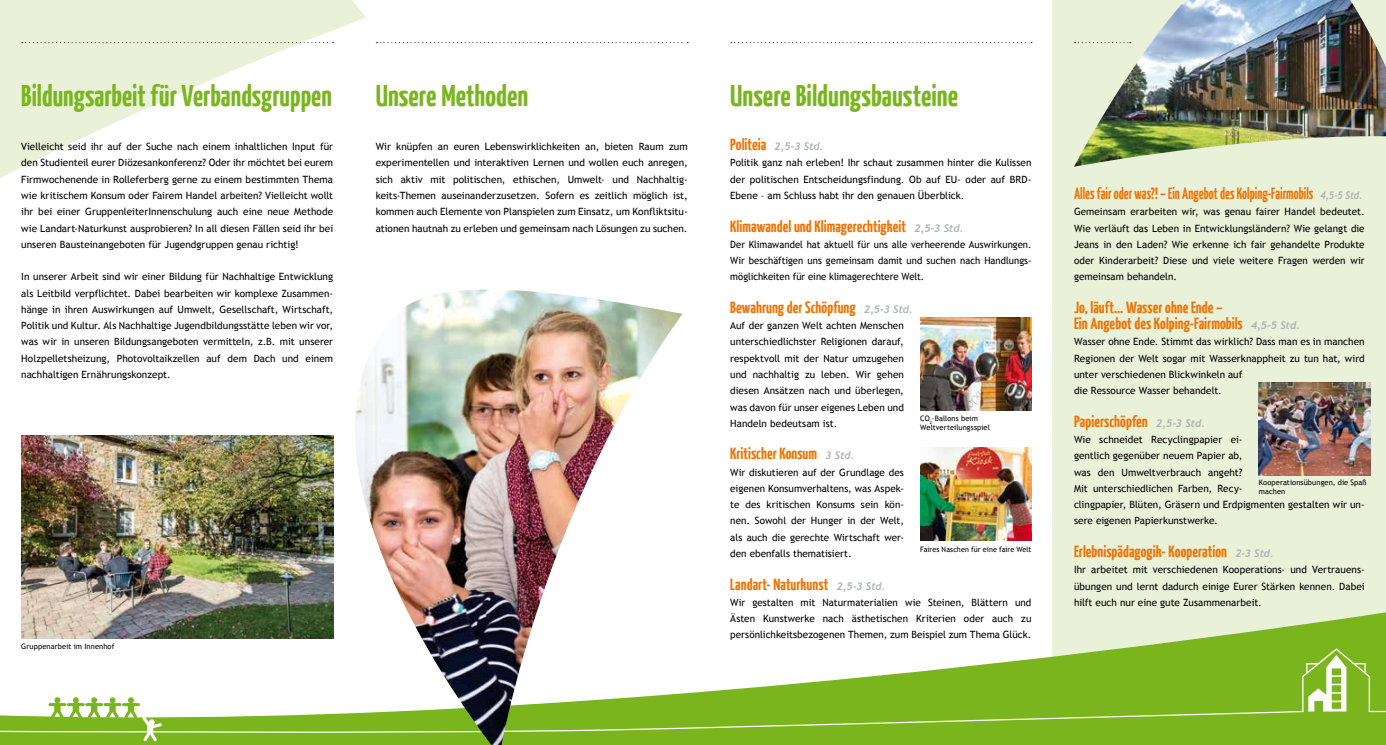
<style>
.page{position:relative;width:1386px;height:745px;background:#fff}
.page>*{position:absolute;margin:0;border:0;box-sizing:border-box;transform-origin:0 0}
.t1{font:700 30px "BDKJ";letter-spacing:-.01em;color:#7ab51d}
.t2{font:700 16.25px/16.2px "BDKJ";letter-spacing:-.005em;color:#ec7405}
.t3{font:700 16.25px "BDKJ";letter-spacing:-.005em;color:#ec7405;scale:.86 1}
.t4{font:italic 700 10.62px "Trebuchet";color:#b1b3b4}
.t5{font:10px/16.2px "Trebuchet MS";color:#000;text-align:justify}
.t6{font:10px/16.2px "Trebuchet MS";color:#000;text-align:justify;scale:.95 1}
.t7{font:7.5px/9px "Trebuchet MS";letter-spacing:.01em;color:#000}
.t8{font:7.5px "Trebuchet MS";letter-spacing:.01em;color:#000;scale:.96 1}
.s1{font-family:"BDKJ";font-style:normal;font-size:16.25px;color:#ec7405}
.s2{font-family:"Trebuchet";font-style:italic;font-size:10.62px;color:#b1b3b4}
</style>
<div class="page">
<div style="left:1052px;top:0;width:333px;height:744px;background:#e9f1d9"></div>
<svg style="left:0;top:612px;width:1385px;height:132px"></svg>
<svg style="left:0;top:0;width:366px;height:178px;fill:#e9f1d9"></svg>
<svg style="left:0;top:648px;width:1385px;height:93px"></svg>
<svg style="left:22px;top:42px;width:311px;height:1px"></svg>
<svg style="left:376px;top:42px;width:312px;height:1px"></svg>
<svg style="left:731px;top:42px;width:300px;height:1px"></svg>
<img style="left:1074px;top:0;width:311px;height:167px">
<img style="left:1258px;top:382px;width:111px;height:93px">
<img style="left:21px;top:435px;width:257px;height:203px">
<img style="left:278px;top:289px;width:404px;height:455px">
<img style="left:920px;top:317px;width:111px;height:93px">
<img style="left:920px;top:447px;width:111px;height:93px">
<h1 class="t1" style="left:21px;top:76px;width:312px">Bildungsarbeit für Verbandsgruppen</h1>
<p class="t5" style="left:21px;top:139px;width:313px">Vielleicht seid ihr auf der Suche nach einem inhaltlichen Input für den Studienteil eurer Diözesankonferenz? Oder ihr möchtet bei eurem Firmwochenende in Rolleferberg gerne zu einem bestimmten Thema wie kritischem Konsum oder Fairem Handel arbeiten? Vielleicht wollt ihr bei einer GruppenleiterInnenschulung auch eine neue Methode wie Landart-Naturkunst ausprobieren? In all diesen Fällen seid ihr bei unseren Bausteinangeboten für Jugendgruppen genau richtig!</p>
<p class="t5" style="left:21px;top:269px;width:313px">In unserer Arbeit sind wir einer Bildung für Nachhaltige Entwicklung als Leitbild verpflichtet. Dabei bearbeiten wir komplexe Zusammen&shy;hänge in ihren Auswirkungen auf Umwelt, Gesellschaft, Wirtschaft, Politik und Kultur. Als Nachhaltige Jugendbildungsstätte leben wir vor, was wir in unseren Bildungsangeboten vermitteln, z.B. mit unserer Holzpelletsheizung, Photovoltaikzellen auf dem Dach und einem nachhaltigen Ernährungskonzept.</p>
<h1 class="t1" style="left:376px;top:76px;width:154px">Unsere Methoden</h1>
<p class="t5" style="left:376px;top:139px;width:313px">Wir knüpfen an euren Lebenswirklichkeiten an, bieten Raum zum experimentellen und interaktiven Lernen und wollen euch anregen, sich aktiv mit politischen, ethischen, Umwelt- und Nachhaltig&shy;keits-Themen auseinanderzusetzen. Sofern es zeitlich möglich ist, kommen auch Elemente von Planspielen zum Einsatz, um Konfliktsitu&shy;ationen hautnah zu erleben und gemeinsam nach Lösungen zu suchen.</p>
<p class="t7" style="left:21px;top:641px;width:95px">Gruppenarbeit im Innenhof</p>
<h1 class="t1" style="left:730px;top:76px;width:230px">Unsere Bildungsbausteine</h1>
<p class="t4" style="left:730px;top:140px;width:95px"><span class="s1">Politeia</span> 2,5-3 Std.</p>
<p class="t5" style="left:730px;top:155px;width:303px">Politik ganz nah erleben! Ihr schaut zusammen hinter die Kulissen der politischen Entscheidungsfindung. Ob auf EU- oder auf BRD-Ebene – am Schluss habt ihr den genauen Überblick.</p>
<h2 class="t2" style="left:730px;top:217px;width:235px">Klimawandel und Klimagerechtigkeit <span class="s2">2,5-3 Std.</span></h2>
<p class="t6" style="left:730px;top:236px;width:319px">Der Klimawandel hat aktuell für uns alle verheerende Auswirkungen.<br>Wir beschäftigen uns gemeinsam damit und suchen nach Handlungs&shy;möglichkeiten für eine klimagerechtere Welt.</p>
<h2 class="t2" style="left:730px;top:298px;width:184px">Bewahrung der Schöpfung <span class="s2">2,5-3 Std.</span></h2>
<p class="t5" style="left:730px;top:317px;width:175px">Auf der ganzen Welt achten Menschen unterschiedlichster Religionen darauf, respektvoll mit der Natur umzugehen und nachhaltig zu leben. Wir gehen diesen Ansätzen nach und überlegen, was davon für unser eigenes Leben und Handeln bedeutsam ist.</p>
<h2 class="t2" style="left:730px;top:444px;width:126px">Kritischer Konsum <span class="s2">3 Std.</span></h2>
<p class="t5" style="left:730px;top:464px;width:175px">Wir diskutieren auf der Grundlage des eigenen Konsumverhaltens, was Aspek&shy;te des kritischen Konsums sein kön&shy;nen. Sowohl der Hunger in der Welt, als auch die gerechte Wirtschaft wer&shy;den ebenfalls thematisiert.</p>
<h2 class="t2" style="left:730px;top:574px;width:157px">Landart- Naturkunst <span class="s2">2,5-3 Std.</span></h2>
<p class="t5" style="left:730px;top:594px;width:303px">Wir gestalten mit Naturmaterialien wie Steinen, Blättern und Ästen Kunstwerke nach ästhetischen Kriterien oder auch zu persönlichkeitsbezogenen Themen, zum Beispiel zum Thema Glück.</p>
<p class="t7" style="left:920px;top:414px;width:71px">CO<sub>2</sub>-Ballons beim<br>Weltverteilungsspiel</p>
<p class="t8" style="left:920px;top:544px;width:117px">Faires Naschen für eine faire Welt</p>
<h2 class="t3" style="left:1074px;top:182px;width:337px">Alles fair oder was?! – Ein Angebot des Kolping-Fairmobils <span class="s2">4,5-5 Std.</span></h2>
<p class="t5" style="left:1074px;top:204px;width:292px">Gemeinsam erarbeiten wir, was genau fairer Handel bedeutet.<br>Wie verläuft das Leben in Entwicklungsländern? Wie gelangt die Jeans in den Laden? Wie erkenne ich fair gehandelte Produkte oder Kinderarbeit? Diese und viele weitere Fragen werden wir gemeinsam behandeln.</p>
<h2 class="t2" style="left:1074px;top:298px;width:227px">Jo, läuft… Wasser ohne Ende –<br>Ein Angebot des Kolping-Fairmobils <span class="s2">4,5-5 Std.</span></h2>
<p class="t5" style="left:1074px;top:334px;width:292px;text-align:left">Wasser ohne Ende. Stimmt das wirklich? Dass man es in manchen Regionen der Welt sogar mit Wasserknappheit zu tun hat, wird unter verschiedenen Blickwinkeln auf<br>die Ressource Wasser behandelt.</p>
<h2 class="t2" style="left:1074px;top:412px;width:132px">Papierschöpfen <span class="s2">2,5-3 Std.</span></h2>
<p class="t5" style="left:1074px;top:431px;width:292px;text-align:left">Wie schneidet Recyclingpapier ei-<br>gentlich gegenüber neuem Papier ab,<br>was den Umweltverbrauch angeht?<br>Mit unterschiedlichen Farben, Recy-<br>clingpapier, Blüten, Gräsern und Erdpigmenten gestalten wir un&shy;sere eigenen Papierkunstwerke.</p>
<h2 class="t2" style="left:1074px;top:542px;width:201px">Erlebnispädagogik- Kooperation <span class="s2">2-3 Std.</span></h2>
<p class="t5" style="left:1074px;top:561px;width:292px;text-align:left">Ihr arbeitet mit verschiedenen Kooperations- und Vertrauens&shy;übungen und lernt dadurch einige Eurer Stärken kennen. Dabei hilft euch nur eine gute Zusammenarbeit.</p>
<p class="t7" style="left:1258px;top:477px;width:109px">Kooperationsübungen, die Spaß machen</p>
</div>
